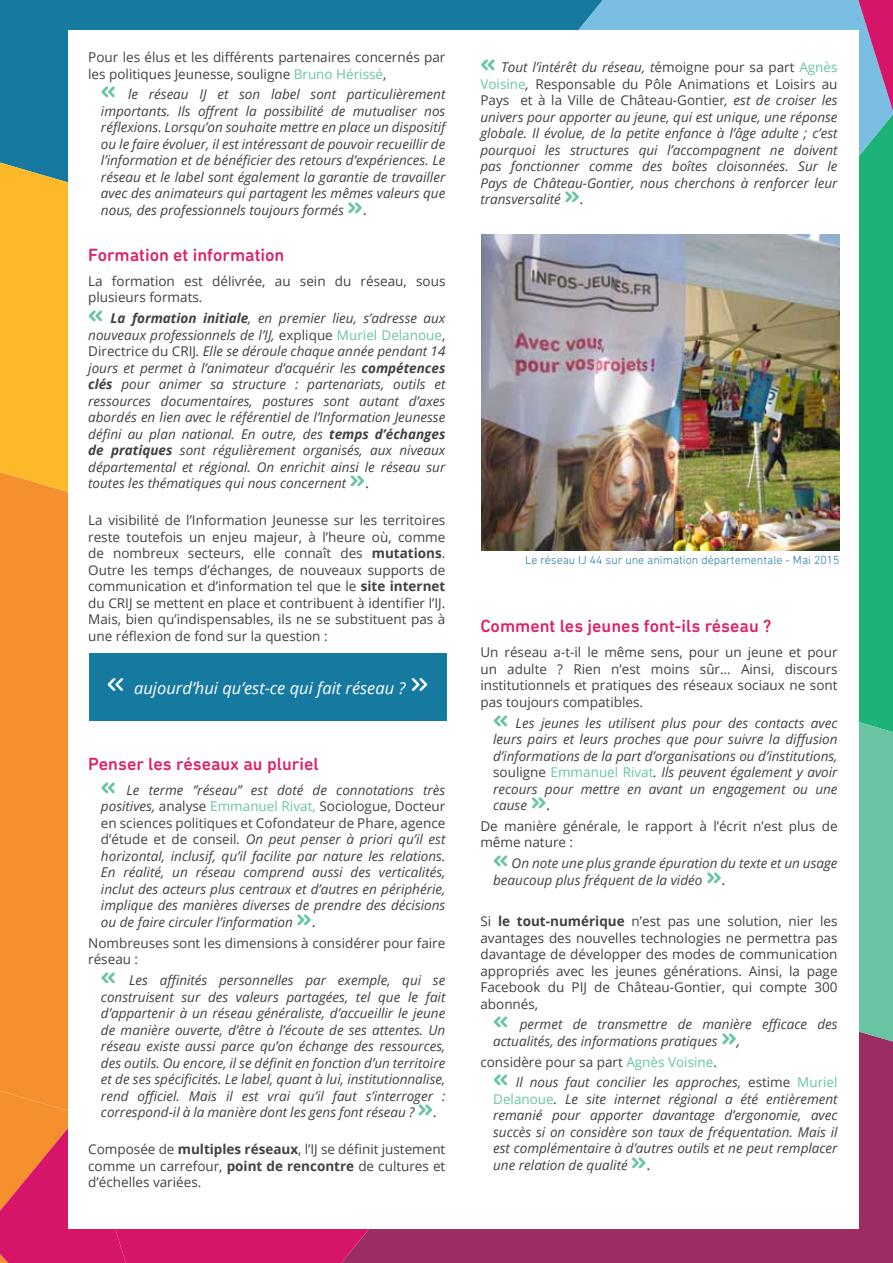
<style>
.page{position:relative;width:893px;height:1263px;background:#fff}
.page>*{position:absolute;margin:0;border:0;box-sizing:border-box;transform-origin:0 0}
.t1{font:500 18px "DIN Next Rounded LT Pro";color:#dc226b}
.t2{font:italic 16.5px "Open Sans";color:#fff}
.t3{font:italic 13.5px/16.5px "Open Sans";color:#414042;text-align:justify}
.t4{font:13.5px/16.5px "Open Sans";color:#414042}
.t5{font:300 12px "DIN Next Rounded LT Pro";color:#2079a5}
.s1{color:#69c4a5}
.s2{font-family:"DIN Next Rounded LT Pro";font-weight:700;font-style:normal;font-size:27px;color:#69c4a5}
.s3{font-style:normal;font-size:15px}
.s4{font-weight:700}
.s5{font-style:normal}
.s6{font-style:normal;color:#69c4a5}
.s7{font-family:"DIN Next Rounded LT Pro";font-style:normal;font-size:36px}
.s8{font-size:15px}
</style>
<div class="page">
<div style="left:0;top:0;width:380px;height:156px;background:#167aa0"></div>
<div style="left:0;top:614px;width:68px;height:471px;background:#f4902e"></div>
<div style="left:593px;top:1042px;width:300px;height:221px;background:#9c2d63"></div>
<svg style="left:0;top:156px;width:68px;height:458px;background:#f2aa2f"></svg>
<svg style="left:859px;top:614px;width:34px;height:428px;background:#55bd96"></svg>
<svg style="left:380px;top:0;width:513px;height:614px;background:#37ab9e"></svg>
<svg style="left:852px;top:0;width:41px;height:113px;background:#a76ea9"></svg>
<svg style="left:133px;top:1229px;width:460px;height:34px;background:#b82165"></svg>
<svg style="left:0;top:1085px;width:133px;height:178px;background:#e24651"></svg>
<div style="left:68px;top:31px;width:791px;height:1198px;background:#fff"></div>
<div style="left:89px;top:654px;width:357px;height:66px;background:#16799f"></div>
<img style="left:481px;top:235px;width:359px;height:316px">
<p class="t4" style="left:88px;top:49px;width:359px">Pour les élus et les différents partenaires concernés par les politiques Jeunesse, souligne <span class="s1">Bruno Hérissé</span>,</p>
<p class="t3" style="left:101px;top:86px;width:346px"><span class="s2">«</span> le réseau IJ et son label sont particulièrement importants. Ils offrent la possibilité de mutualiser nos réflexions. Lorsqu’on souhaite mettre en place un dispositif ou le faire évoluer, il est intéressant de pouvoir recueillir de l’information et de bénéficier des retours d’expériences. Le réseau et le label sont également la garantie de travailler avec des animateurs qui partagent les mêmes valeurs que nous, des professionnels toujours formés <span class="s2">»</span><span class="s3">.</span></p>
<h1 class="t1" style="left:88px;top:244px;width:198px">Formation et information</h1>
<p class="t4" style="left:88px;top:272px;width:359px">La formation est délivrée, au sein du réseau, sous plusieurs formats.</p>
<p class="t3" style="left:88px;top:310px;width:359px"><span class="s2">«</span> <span class="s4">La formation initiale</span>, en premier lieu, s’adresse aux nouveaux professionnels de l’IJ, <span class="s5">explique</span> <span class="s6">Muriel Delanoue</span><span class="s5">, Directrice du CRIJ</span>. Elle se déroule chaque année pendant 14 jours et permet à l’animateur d’acquérir les <span class="s4">compétences clés</span> pour animer sa structure : partenariats, outils et ressources documentaires, postures sont autant d’axes abordés en lien avec le référentiel de l’Information Jeunesse défini au plan national. En outre, des <span class="s4">temps d’échanges de pratiques</span> sont régulièrement organisés, aux niveaux départemental et régional. On enrichit ainsi le réseau sur toutes les thématiques qui nous concernent <span class="s2">»</span><span class="s3">.</span></p>
<p class="t4" style="left:88px;top:512px;width:359px;text-align:justify">La visibilité de l’Information Jeunesse sur les territoires reste toutefois un enjeu majeur, à l’heure où, comme de nombreux secteurs, elle connaît des <span class="s4">mutations</span>.<br>Outre les temps d’échanges, de nouveaux supports de communication et d’information tel que le <span class="s4">site internet </span>du CRIJ se mettent en place et contribuent à identifier l’IJ.<br>Mais, bien qu’indispensables, ils ne se substituent pas à une réflexion de fond sur la question :</p>
<p class="t2" style="left:106px;top:676px;width:324px"><span class="s7">«</span> aujourd’hui qu’est-ce qui fait réseau ? <span class="s7">»</span></p>
<h1 class="t1" style="left:88px;top:753px;width:232px">Penser les réseaux au pluriel</h1>
<p class="t3" style="left:101px;top:781px;width:346px"><span class="s2">«</span> Le terme ‘’réseau’’ est doté de connotations très positives, <span class="s5">analyse</span> <span class="s6">Emmanuel Rivat,</span> <span class="s5">Sociologue, Docteur en sciences politiques et Cofondateur de Phare, agence d’étude et de conseil</span>. On peut penser à priori qu’il est horizontal, inclusif, qu’il facilite par nature les relations.<br>En réalité, un réseau comprend aussi des verticalités, inclut des acteurs plus centraux et d’autres en périphérie, implique des manières diverses de prendre des décisions ou de faire circuler l’information <span class="s2">»</span><span class="s3">.</span></p>
<p class="t4" style="left:88px;top:934px;width:359px">Nombreuses sont les dimensions à considérer pour faire réseau :</p>
<p class="t3" style="left:101px;top:971px;width:346px"><span class="s2">«</span> Les affinités personnelles par exemple, qui se construisent sur des valeurs partagées, tel que le fait d’appartenir à un réseau généraliste, d’accueillir le jeune de manière ouverte, d’être à l’écoute de ses attentes. Un réseau existe aussi parce qu’on échange des ressources, des outils. Ou encore, il se définit en fonction d’un territoire et de ses spécificités. Le label, quant à lui, institutionnalise, rend officiel. Mais il est vrai qu’il faut s’interroger : correspond-il à la manière dont les gens font réseau ? <span class="s2">»</span><span class="s3">.</span></p>
<p class="t4" style="left:88px;top:1141px;width:359px;text-align:justify">Composée de <span class="s4">multiples réseaux</span>, l’IJ se définit justement comme un carrefour, <span class="s4">point de rencontre</span> de cultures et d’échelles variées.</p>
<p class="t3" style="left:480px;top:59px;width:359px"><span class="s2">«</span> Tout l’intérêt du réseau, t<span class="s5">émoigne pour sa part</span> <span class="s6">Agnès Voisine</span>, <span class="s5">Responsable du Pôle Animations et Loisirs au Pays et à la Ville de Château-Gontier</span>, est de croiser les univers pour apporter au jeune, qui est unique, une réponse globale. Il évolue, de la petite enfance à l’âge adulte ; c’est pourquoi les structures qui l’accompagnent ne doivent pas fonctionner comme des boîtes cloisonnées. Sur le Pays de Château-Gontier, nous cherchons à renforcer leur transversalité <span class="s2">»</span><span class="s3">.</span></p>
<p class="t5" style="left:525px;top:553px;width:316px">Le réseau IJ 44 sur une animation départementale - Mai 2015</p>
<h1 class="t1" style="left:480px;top:616px;width:293px">Comment les jeunes font-ils réseau ?</h1>
<p class="t4" style="left:480px;top:644px;width:359px;text-align:justify">Un réseau a-t-il le même sens, pour un jeune et pour un adulte ? Rien n’est moins sûr… Ainsi, discours institutionnels et pratiques des réseaux sociaux ne sont pas toujours compatibles.</p>
<p class="t3" style="left:493px;top:714px;width:346px"><span class="s2">«</span> Les jeunes les utilisent plus pour des contacts avec leurs pairs et leurs proches que pour suivre la diffusion d’informations de la part d’organisations ou d’institutions, <span class="s5">souligne</span> <span class="s6">Emmanuel Rivat</span>. Ils peuvent également y avoir recours pour mettre en avant un engagement ou une cause <span class="s2">»</span><span class="s3">.</span></p>
<p class="t4" style="left:480px;top:817px;width:359px">De manière générale, le rapport à l’écrit n’est plus de même nature :</p>
<p class="t3" style="left:493px;top:855px;width:346px"><span class="s2">«</span> On note une plus grande épuration du texte et un usage beaucoup plus fréquent de la vidéo <span class="s2">»</span><span class="s3">.</span></p>
<p class="t4" style="left:480px;top:913px;width:359px;text-align:justify">Si <span class="s4">le tout-numérique</span> n’est pas une solution, nier les avantages des nouvelles technologies ne permettra pas davantage de développer des modes de communication appropriés avec les jeunes générations. Ainsi, la page Facebook du PIJ de Château-Gontier, qui compte 300 abonnés,</p>
<p class="t3" style="left:493px;top:1016px;width:346px"><span class="s2">«</span> permet de transmettre de manière efficace des actualités, des informations pratiques <span class="s2">»</span><span class="s8">,</span></p>
<p class="t3" style="left:493px;top:1051px;width:346px;line-height:20.7px;text-indent:-13px"><span class="s5">considère pour sa part</span> <span class="s6">Agnès Voisine</span><span class="s5">.<br></span><span class="s2">«</span> Il nous faut concilier les approches, <span class="s5">estime</span> <span class="s6">Muriel</span></p>
<p class="t3" style="left:493px;top:1090px;width:346px"><span class="s6">Delanoue</span>. Le site internet régional a été entièrement remanié pour apporter davantage d’ergonomie, avec succès si on considère son taux de fréquentation. Mais il est complémentaire à d’autres outils et ne peut remplacer une relation de qualité <span class="s2">»</span><span class="s3">.</span></p>
</div>
